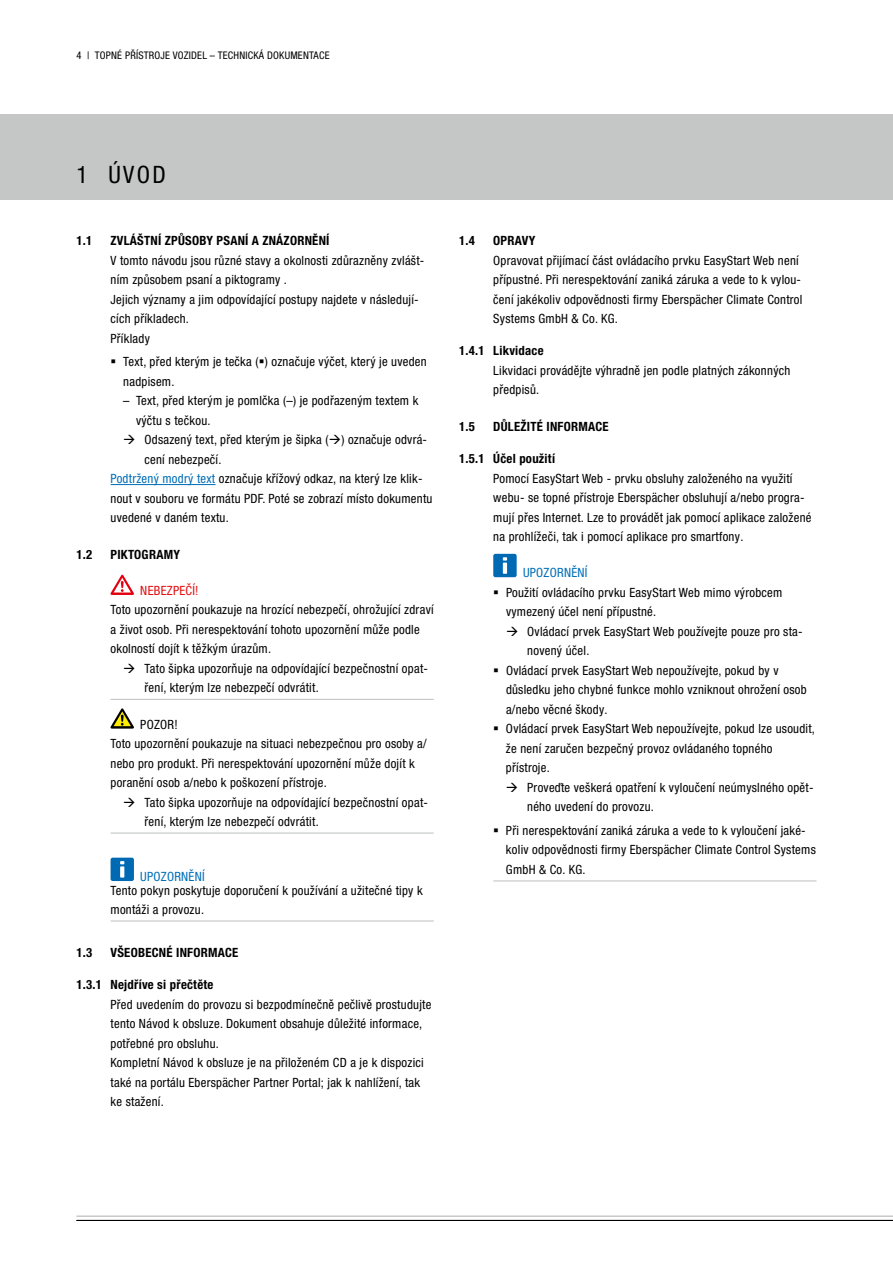
<style>
.page{position:relative;width:893px;height:1263px;background:#fff}
.page>*{position:absolute;margin:0;border:0;box-sizing:border-box;transform-origin:0 0}
.t1{font:condensed 24px "Helvetica Neue LTW1 G";color:#000}
.t2{font:condensed 12.75px/19.5px "Helvetica Neue LTW1 G";letter-spacing:.02em;color:#000}
.t3{font:700 condensed 12.75px "Helvetica Neue LTW1 G";letter-spacing:.02em;color:#000}
.t4{font:condensed 12.75px "Helvetica Neue LTW1 G";letter-spacing:.02em;color:#006eb8}
.t5{font:condensed 12.75px "Helvetica Neue LTW1 G";letter-spacing:.02em;color:#e20e0f}
.t6{font:condensed 10.5px "Helvetica Neue LTW1 G";letter-spacing:.02em;color:#000}
.s1{color:#006eb8}
</style>
<div class="page">
<div style="left:0;top:115px;width:893px;height:85px;background:#c5c6c6"></div>
<hr style="left:77px;top:1216px;width:816px;height:1px;background:#c5c6c6">
<hr style="left:77px;top:1220px;width:816px;height:1px;background:#000">
<hr style="left:111px;top:484px;width:105px;height:1px;background:#006eb8">
<hr style="left:111px;top:699px;width:323px;height:1px;background:#c5c6c6">
<hr style="left:111px;top:832px;width:323px;height:2px;background:#c5c6c6">
<hr style="left:111px;top:920px;width:323px;height:1px;background:#c5c6c6">
<svg style="left:111px;top:575px;width:23px;height:20px"></svg>
<svg style="left:111px;top:708px;width:23px;height:21px"></svg>
<div style="left:111px;top:858px;width:23px;height:23px;background:#0069b4;border-radius:2px"></div>
<svg style="left:120px;top:866px;width:4px;height:11px"></svg>
<svg style="left:120px;top:861px;width:4px;height:3px"></svg>
<hr style="left:493px;top:880px;width:323px;height:1px;background:#c5c6c6">
<div style="left:493px;top:554px;width:24px;height:23px;background:#0069b4;border-radius:2px"></div>
<hr style="left:503px;top:563px;width:4px;height:11px;background:#fff">
<svg style="left:503px;top:557px;width:4px;height:3px"></svg>
<p class="t6" style="left:77px;top:49px;width:254px">4 | TOPNÉ PŘÍSTROJE VOZIDEL – TECHNICKÁ DOKUMENTACE</p>
<h1 class="t1" style="left:77px;top:160px;width:91px">1 ÚVOD</h1>
<p class="t3" style="left:77px;top:233px;width:17px">1.1</p>
<p class="t3" style="left:111px;top:233px;width:220px">ZVLÁŠTNÍ ZPŮSOBY PSANÍ A ZNÁZORNĚNÍ</p>
<p class="t2" style="left:111px;top:250px;width:315px">V tomto návodu jsou různé stavy a okolnosti zdůrazněny zvlášt&shy;ním způsobem psaní a piktogramy .<br>Jejich významy a jim odpovídající postupy najdete v následují&shy;cích příkladech.<br>Příklady</p>
<p class="t2" style="left:123px;top:352px;width:305px">Text, před kterým je tečka (▪) označuje výčet, který je uveden nadpisem.</p>
<p class="t2" style="left:136px;top:391px;width:284px;text-indent:-13px">– Text, před kterým je pomlčka (–) je podřazeným textem k výčtu s tečkou.</p>
<p class="t2" style="left:145px;top:430px;width:284px">Odsazený text, před kterým je šipka (→) označuje odvrá-</p>
<p class="t2" style="left:145px;top:450px;width:78px">cení nebezpečí.</p>
<p class="t2" style="left:111px;top:469px;width:313px"><span class="s1">Podtržený modrý text</span> označuje křížový odkaz, na který lze klik-</p>
<p class="t2" style="left:111px;top:488px;width:323px">nout v souboru ve formátu PDF. Poté se zobrazí místo dokumentu</p>
<p class="t2" style="left:111px;top:508px;width:120px">uvedené v daném textu.</p>
<p class="t3" style="left:77px;top:547px;width:17px">1.2</p>
<p class="t3" style="left:111px;top:547px;width:71px">PIKTOGRAMY</p>
<p class="t5" style="left:140px;top:583px;width:60px">NEBEZPEČÍ!</p>
<p class="t2" style="left:111px;top:600px;width:325px">Toto upozornění poukazuje na hrozící nebezpečí, ohrožující zdraví a život osob. Při nerespektování tohoto upozornění může podle okolností dojít k těžkým úrazům.</p>
<p class="t2" style="left:145px;top:659px;width:285px">Tato šipka upozorňuje na odpovídající bezpečnostní opat&shy;ření, kterým lze nebezpečí odvrátit.</p>
<p class="t2" style="left:111px;top:714px;width:318px;text-indent:30px">POZOR!<br>Toto upozornění poukazuje na situaci nebezpečnou pro osoby a/ nebo pro produkt. Při nerespektování upozornění může dojít k poranění osob a/nebo k poškození přístroje.</p>
<p class="t2" style="left:145px;top:792px;width:285px">Tato šipka upozorňuje na odpovídající bezpečnostní opat&shy;ření, kterým lze nebezpečí odvrátit.</p>
<p class="t4" style="left:140px;top:869px;width:66px">UPOZORNĚNÍ</p>
<p class="t2" style="left:111px;top:880px;width:314px">Tento pokyn poskytuje doporučení k používání a užitečné tipy k montáži a provozu.</p>
<p class="t3" style="left:77px;top:945px;width:17px">1.3</p>
<p class="t3" style="left:111px;top:945px;width:129px">VŠEOBECNÉ INFORMACE</p>
<p class="t3" style="left:77px;top:977px;width:138px">1.3.1 Nejdříve si přečtěte</p>
<p class="t2" style="left:111px;top:994px;width:322px">Před uvedením do provozu si bezpodmínečně pečlivě prostudujte tento Návod k obsluze. Dokument obsahuje důležité informace, potřebné pro obsluhu.<br>Kompletní Návod k obsluze je na přiloženém CD a je k dispozici také na portálu Eberspächer Partner Portal; jak k nahlížení, tak ke stažení.</p>
<p class="t3" style="left:459px;top:233px;width:17px">1.4</p>
<p class="t3" style="left:493px;top:233px;width:44px">OPRAVY</p>
<p class="t2" style="left:493px;top:250px;width:311px">Opravovat přijímací část ovládacího prvku EasyStart Web není přípustné. Při nerespektování zaniká záruka a vede to k vylou&shy;čení jakékoliv odpovědnosti firmy Eberspächer Climate Control Systems GmbH &amp; Co. KG.</p>
<p class="t3" style="left:459px;top:343px;width:86px">1.4.1 Likvidace</p>
<p class="t2" style="left:493px;top:361px;width:299px">Likvidaci provádějte výhradně jen podle platných zákonných předpisů.</p>
<p class="t3" style="left:459px;top:419px;width:17px">1.5</p>
<p class="t3" style="left:493px;top:419px;width:117px">DŮLEŽITÉ INFORMACE</p>
<p class="t3" style="left:459px;top:451px;width:97px">1.5.1 Účel použití</p>
<p class="t2" style="left:493px;top:468px;width:320px">Pomocí EasyStart Web - prvku obsluhy založeného na využití webu- se topné přístroje Eberspächer obsluhují a/nebo progra&shy;mují přes Internet. Lze to provádět jak pomocí aplikace založené na prohlížeči, tak i pomocí aplikace pro smartfony.</p>
<p class="t4" style="left:523px;top:565px;width:66px">UPOZORNĚNÍ</p>
<p class="t2" style="left:506px;top:582px;width:278px">Použití ovládacího prvku EasyStart Web mimo výrobcem vymezený účel není přípustné.</p>
<p class="t2" style="left:527px;top:621px;width:277px">Ovládací prvek EasyStart Web používejte pouze pro sta-</p>
<p class="t2" style="left:527px;top:641px;width:64px">novený účel.</p>
<p class="t2" style="left:506px;top:660px;width:274px">Ovládací prvek EasyStart Web nepoužívejte, pokud by v</p>
<p class="t2" style="left:506px;top:680px;width:302px">důsledku jeho chybné funkce mohlo vzniknout ohrožení osob</p>
<p class="t2" style="left:506px;top:699px;width:103px">a/nebo věcné škody.</p>
<p class="t2" style="left:506px;top:719px;width:311px">Ovládací prvek EasyStart Web nepoužívejte, pokud lze usoudit,</p>
<p class="t2" style="left:506px;top:738px;width:268px">že není zaručen bezpečný provoz ovládaného topného</p>
<p class="t2" style="left:506px;top:758px;width:45px">přístroje.</p>
<p class="t2" style="left:527px;top:777px;width:288px">Proveďte veškerá opatření k vyloučení neúmyslného opět-</p>
<p class="t2" style="left:527px;top:797px;width:128px">ného uvedení do provozu.</p>
<p class="t2" style="left:506px;top:821px;width:311px">Při nerespektování zaniká záruka a vede to k vyloučení jaké&shy;koliv odpovědnosti firmy Eberspächer Climate Control Systems<br>GmbH &amp; Co. KG.</p>
</div>
